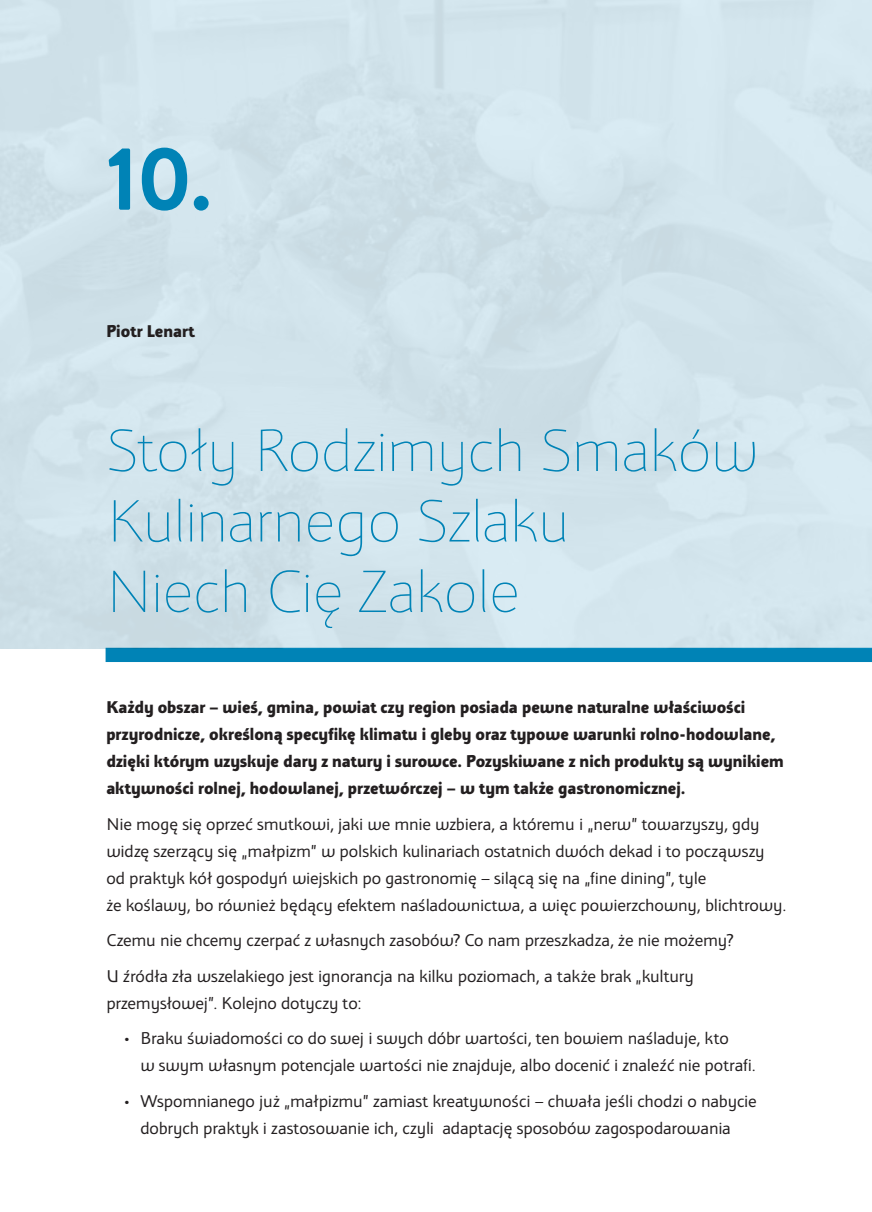
<style>
.page{position:relative;width:872px;height:1212px;background:#fff}
.page>*{position:absolute;margin:0;border:0;box-sizing:border-box;transform-origin:0 0}
.t1{font:700 90px "Brandon Grotesque";color:#0083b6}
.t2{font:63px/70.5px "Apolonia Nova Cienka OT";letter-spacing:-.015em;color:#0083b6}
.t3{font:18px/27px "Apolonia Nova OT";letter-spacing:-.01em;color:#231f20}
.t4{font:700 18px/27px "Apolonia Nova OT";color:#231f20}
</style>
<div class="page">
<div style="left:106px;top:648px;width:766px;height:14px;background:#0083b6"></div>
<h1 class="t1" style="left:106px;top:116px;width:107px">10.</h1>
<p class="t4" style="left:106px;top:318px;width:90px">Piotr Lenart</p>
<h2 class="t2" style="left:106px;top:416px;width:655px">Stoły Rodzimych Smaków<br>Kulinarnego Szlaku<br>Niech Cię Zakole</h2>
<p class="t4" style="left:106px;top:694px;width:679px">Każdy obszar – wieś, gmina, powiat czy region posiada pewne naturalne właściwości przyrodnicze, określoną specyfikę klimatu i gleby oraz typowe warunki rolno-hodowlane, dzięki którym uzyskuje dary z natury i surowce. Pozyskiwane z nich produkty są wynikiem aktywności rolnej, hodowlanej, przetwórczej – w tym także gastronomicznej.</p>
<p class="t3" style="left:106px;top:810px;width:682px">Nie mogę się oprzeć smutkowi, jaki we mnie wzbiera, a któremu i „nerw” towarzyszy, gdy widzę szerzący się „małpizm” w polskich kulinariach ostatnich dwóch dekad i to począwszy od praktyk kół gospodyń wiejskich po gastronomię – silącą się na „fine dining”, tyle<br>że koślawy, bo również będący efektem naśladownictwa, a więc powierzchowny, blichtrowy.</p>
<p class="t3" style="left:106px;top:922px;width:628px;line-height:35.5px">Czemu nie chcemy czerpać z własnych zasobów? Co nam przeszkadza, że nie możemy?<br>U źródła zła wszelakiego jest ignorancja na kilku poziomach, a także brak „kultury</p>
<p class="t3" style="left:106px;top:989px;width:257px">przemysłowej”. Kolejno dotyczy to:</p>
<p class="t3" style="left:140px;top:1025px;width:617px;text-indent:-17px">• Braku świadomości co do swej i swych dóbr wartości, ten bowiem naśladuje, kto<br>w swym własnym potencjale wartości nie znajduje, albo docenić i znaleźć nie potrafi.</p>
<p class="t3" style="left:123px;top:1087px;width:635px;text-align:center">• Wspomnianego już „małpizmu” zamiast kreatywności – chwała jeśli chodzi o nabycie dobrych praktyk i zastosowanie ich, czyli adaptację sposobów zagospodarowania</p>
</div>
